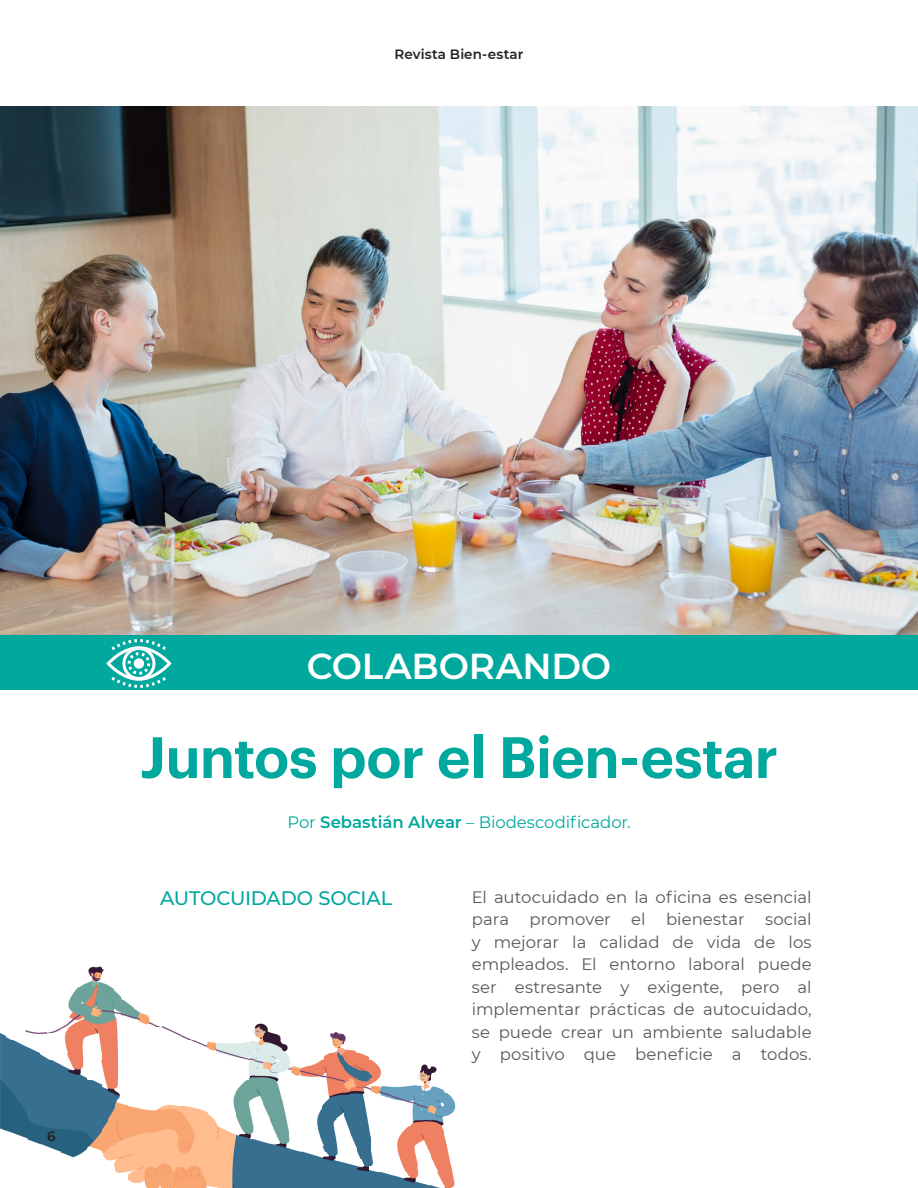
<style>
.page{position:relative;width:918px;height:1188px;background:#fff}
.page>*{position:absolute;margin:0;border:0;box-sizing:border-box;transform-origin:0 0}
.t1{font:600 57px "Graphik";letter-spacing:-.01em;color:#00a89e}
.t2{font:600 36px "Montserrat";letter-spacing:-.005em;color:#fff}
.t3{font:500 19.5px "Montserrat";letter-spacing:-.005em;color:#00a89e}
.t4{font:16.5px/22.5px "Montserrat";color:#57585a;text-align:justify}
.t5{font:16.5px "Montserrat";letter-spacing:-.005em;color:#00a89e}
.t6{font:600 13.5px "Montserrat";letter-spacing:.005em;color:#231f20}
.s1{font-weight:600}
</style>
<div class="page">
<img style="left:269px;top:1099px;width:20px;height:89px">
<img style="left:444px;top:1165px;width:11px;height:23px">
<img style="left:249px;top:1139px;width:20px;height:49px">
<img style="left:236px;top:1092px;width:13px;height:96px">
<img style="left:209px;top:1125px;width:27px;height:63px">
<img style="left:141px;top:1105px;width:68px;height:83px">
<img style="left:289px;top:1159px;width:81px;height:29px">
<img style="left:370px;top:1172px;width:40px;height:16px">
<img style="left:410px;top:1178px;width:21px;height:10px">
<svg style="left:431px;top:1185px;width:13px;height:3px"></svg>
<img style="left:128px;top:1106px;width:13px;height:77px">
<img style="left:437px;top:1087px;width:7px;height:98px">
<img style="left:114px;top:1099px;width:14px;height:74px">
<img style="left:410px;top:1165px;width:9px;height:13px">
<img style="left:108px;top:985px;width:6px;height:176px">
<img style="left:370px;top:1165px;width:7px;height:7px">
<img style="left:397px;top:1126px;width:14px;height:46px">
<img style="left:431px;top:1066px;width:6px;height:104px">
<img style="left:101px;top:967px;width:7px;height:194px">
<img style="left:370px;top:1139px;width:3px;height:26px">
<img style="left:410px;top:1086px;width:7px;height:79px">
<img style="left:444px;top:1134px;width:7px;height:31px">
<img style="left:61px;top:1059px;width:26px;height:99px">
<img style="left:289px;top:1148px;width:14px;height:11px">
<img style="left:303px;top:1152px;width:35px;height:7px">
<img style="left:357px;top:1053px;width:13px;height:106px">
<img style="left:424px;top:1064px;width:7px;height:91px">
<img style="left:41px;top:1059px;width:20px;height:93px">
<img style="left:87px;top:1079px;width:14px;height:72px">
<img style="left:323px;top:1139px;width:15px;height:13px">
<img style="left:350px;top:1049px;width:7px;height:100px">
<img style="left:27px;top:1047px;width:14px;height:98px">
<img style="left:317px;top:1105px;width:6px;height:39px">
<img style="left:417px;top:1064px;width:7px;height:80px">
<img style="left:7px;top:1039px;width:20px;height:100px">
<img style="left:249px;top:1026px;width:7px;height:113px">
<img style="left:323px;top:1053px;width:13px;height:86px">
<img style="left:0;top:1033px;width:7px;height:99px">
<img style="left:343px;top:1034px;width:7px;height:98px">
<svg style="left:209px;top:1114px;width:9px;height:11px"></svg>
<img style="left:233px;top:1092px;width:3px;height:21px">
<img style="left:262px;top:1023px;width:7px;height:94px">
<img style="left:336px;top:1033px;width:7px;height:86px">
<img style="left:444px;top:1092px;width:12px;height:25px">
<img style="left:161px;top:1104px;width:21px;height:2px">
<img style="left:256px;top:1023px;width:6px;height:77px">
<img style="left:390px;top:1086px;width:21px;height:20px">
<img style="left:114px;top:990px;width:7px;height:109px">
<img style="left:269px;top:1033px;width:14px;height:66px">
<img style="left:370px;top:1086px;width:20px;height:12px">
<img style="left:236px;top:1080px;width:13px;height:12px">
<img style="left:370px;top:1060px;width:11px;height:26px">
<img style="left:242px;top:1042px;width:7px;height:18px">
<img style="left:289px;top:1066px;width:34px;height:12px">
<img style="left:283px;top:1044px;width:6px;height:28px">
<img style="left:310px;top:1059px;width:13px;height:7px">
<img style="left:40px;top:1052px;width:8px;height:7px">
<img style="left:67px;top:986px;width:20px;height:73px">
<img style="left:94px;top:966px;width:7px;height:82px">
<img style="left:215px;top:1042px;width:27px;height:17px">
<img style="left:61px;top:1024px;width:6px;height:26px">
<img style="left:202px;top:1041px;width:13px;height:10px">
<img style="left:330px;top:1033px;width:6px;height:20px">
<img style="left:188px;top:1039px;width:14px;height:6px">
<img style="left:27px;top:1030px;width:14px;height:5px">
<img style="left:87px;top:966px;width:7px;height:71px">
<img style="left:168px;top:1028px;width:14px;height:9px">
<svg style="left:182px;top:1035px;width:8px;height:4px"></svg>
<img style="left:47px;top:1027px;width:14px;height:6px">
<img style="left:135px;top:1013px;width:20px;height:13px">
<svg style="left:155px;top:1024px;width:13px;height:6px"></svg>
<img style="left:121px;top:1000px;width:14px;height:19px">
<svg style="left:135px;top:1009px;width:6px;height:4px"></svg>
<img style="left:81px;top:980px;width:7px;height:6px">
<div style="left:0;top:635px;width:918px;height:55px;background:#00a89e"></div>
<img style="left:0;top:106px;width:918px;height:529px">
<svg style="left:106px;top:639px;width:66px;height:49px"></svg>
<p class="t6" style="left:395px;top:45px;width:130px">Revista Bien-estar</p>
<p class="t6" style="left:47px;top:1127px;width:10px">6</p>
<p class="t2" style="left:307px;top:640px;width:306px">COLABORANDO</p>
<p class="t1" style="left:140px;top:714px;width:640px">Juntos por el Bien-estar</p>
<p class="t5" style="left:287px;top:811px;width:345px">Por <span class="s1">Sebastián Alvear</span> – Biodescodificador.</p>
<p class="t3" style="left:160px;top:885px;width:233px">AUTOCUIDADO SOCIAL</p>
<p class="t4" style="left:472px;top:885px;width:341px">El autocuidado en la oficina es esencial para promover el bienestar social y mejorar la calidad de vida de los empleados. El entorno laboral puede ser estresante y exigente, pero al implementar prácticas de autocuidado, se puede crear un ambiente saludable y positivo que beneficie a todos.</p>
</div>
